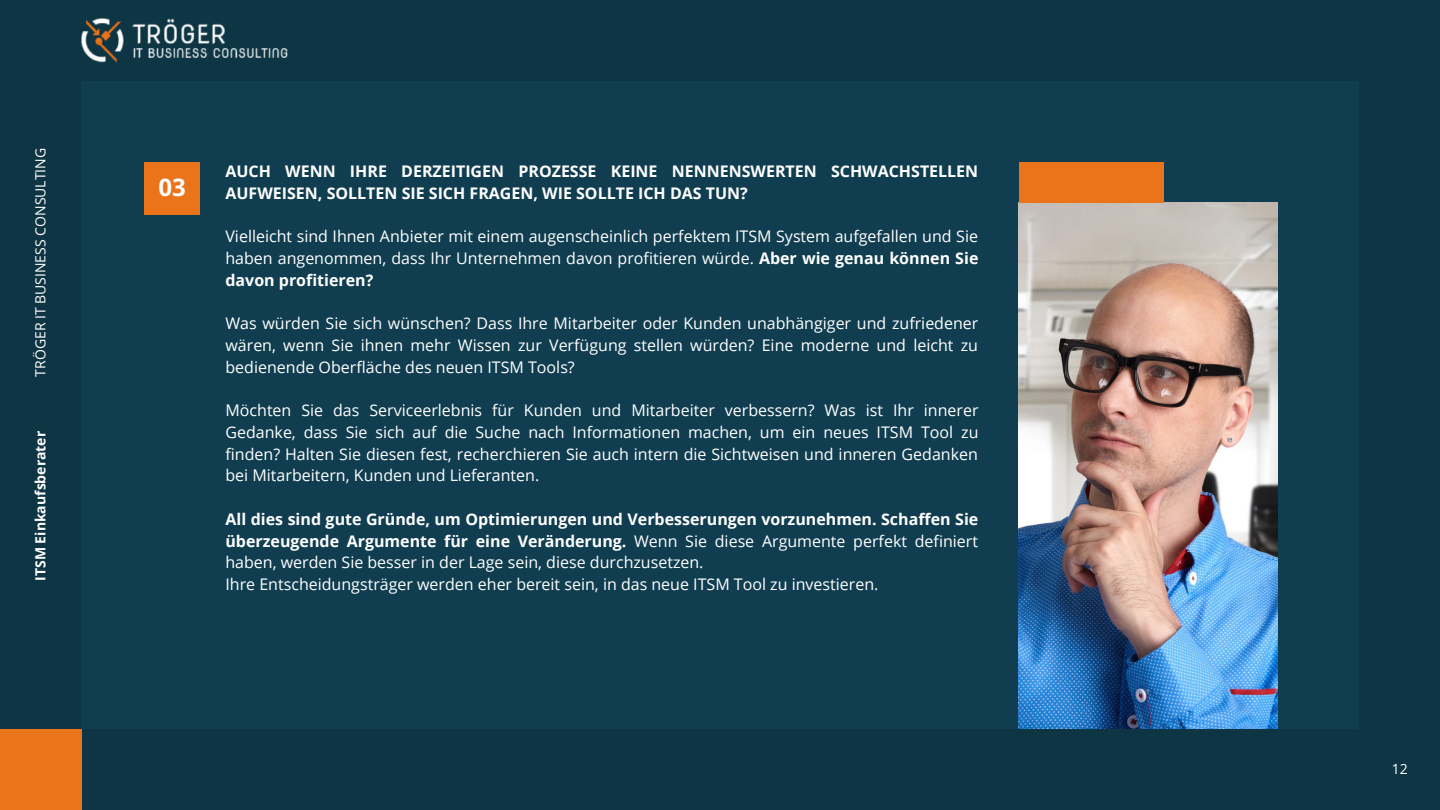
<style>
.page{position:relative;width:1440px;height:810px;background:#0e3544}
.page>*{position:absolute;margin:0;border:0;box-sizing:border-box;transform-origin:0 0}
.t1{font:700 24px "Open Sans";color:#fff}
.t2{font:16px/21.8px "Open Sans";color:#fff;text-align:justify}
.t3{font:700 16px/21.8px "Open Sans";color:#fff}
.t4{font:14px "Open Sans";color:#fff}
.t5{font:700 14px "Open Sans";color:#fff}
.s1{font-weight:700}
</style>
<div class="page">
<div style="left:81px;top:81px;width:1277px;height:647px;background:#103e50"></div>
<img style="left:1019px;top:202px;width:258px;height:527px">
<div style="left:144px;top:162px;width:56px;height:52px;background:#eb741a"></div>
<div style="left:1019px;top:162px;width:144px;height:40px;background:#eb741a"></div>
<div style="left:0;top:729px;width:81px;height:81px;background:#eb741a"></div>
<img style="left:81px;top:19px;width:207px;height:43px">
<p class="t4" style="left:31px;top:377px;width:230px;rotate:-90deg">TRÖGER IT BUSINESS CONSULTING</p>
<p class="t5" style="left:30px;top:581px;width:151px;rotate:-90deg">ITSM Einkaufsberater</p>
<h1 class="t1" style="left:159px;top:171px;width:29px">03</h1>
<p class="t3" style="left:225px;top:160px;width:754px">AUCH WENN IHRE DERZEITIGEN PROZESSE KEINE NENNENSWERTEN SCHWACHSTELLEN<br>AUFWEISEN, SOLLTEN SIE SICH FRAGEN, WIE SOLLTE ICH DAS TUN?</p>
<p class="t2" style="left:225px;top:225px;width:754px">Vielleicht sind Ihnen Anbieter mit einem augenscheinlich perfektem ITSM System aufgefallen und Sie haben angenommen, dass Ihr Unternehmen davon profitieren würde. <span class="s1">Aber wie genau können Sie davon profitieren?</span></p>
<p class="t2" style="left:225px;top:312px;width:754px">Was würden Sie sich wünschen? Dass Ihre Mitarbeiter oder Kunden unabhängiger und zufriedener wären, wenn Sie ihnen mehr Wissen zur Verfügung stellen würden? Eine moderne und leicht zu bedienende Oberfläche des neuen ITSM Tools?</p>
<p class="t2" style="left:225px;top:399px;width:755px">Möchten Sie das Serviceerlebnis für Kunden und Mitarbeiter verbessern? Was ist Ihr innerer Gedanke, dass Sie sich auf die Suche nach Informationen machen, um ein neues ITSM Tool zu finden? Halten Sie diesen fest, recherchieren Sie auch intern die Sichtweisen und inneren Gedanken bei Mitarbeitern, Kunden und Lieferanten.</p>
<p class="t2" style="left:225px;top:508px;width:754px;text-align:left"><span class="s1">All dies sind gute Gründe, um Optimierungen und Verbesserungen vorzunehmen. Schaffen Sie überzeugende Argumente für eine Veränderung.</span> Wenn Sie diese Argumente perfekt definiert haben, werden Sie besser in der Lage sein, diese durchzusetzen.<br>Ihre Entscheidungsträger werden eher bereit sein, in das neue ITSM Tool zu investieren.</p>
<p class="t4" style="left:1392px;top:760px;width:18px">12</p>
</div>
